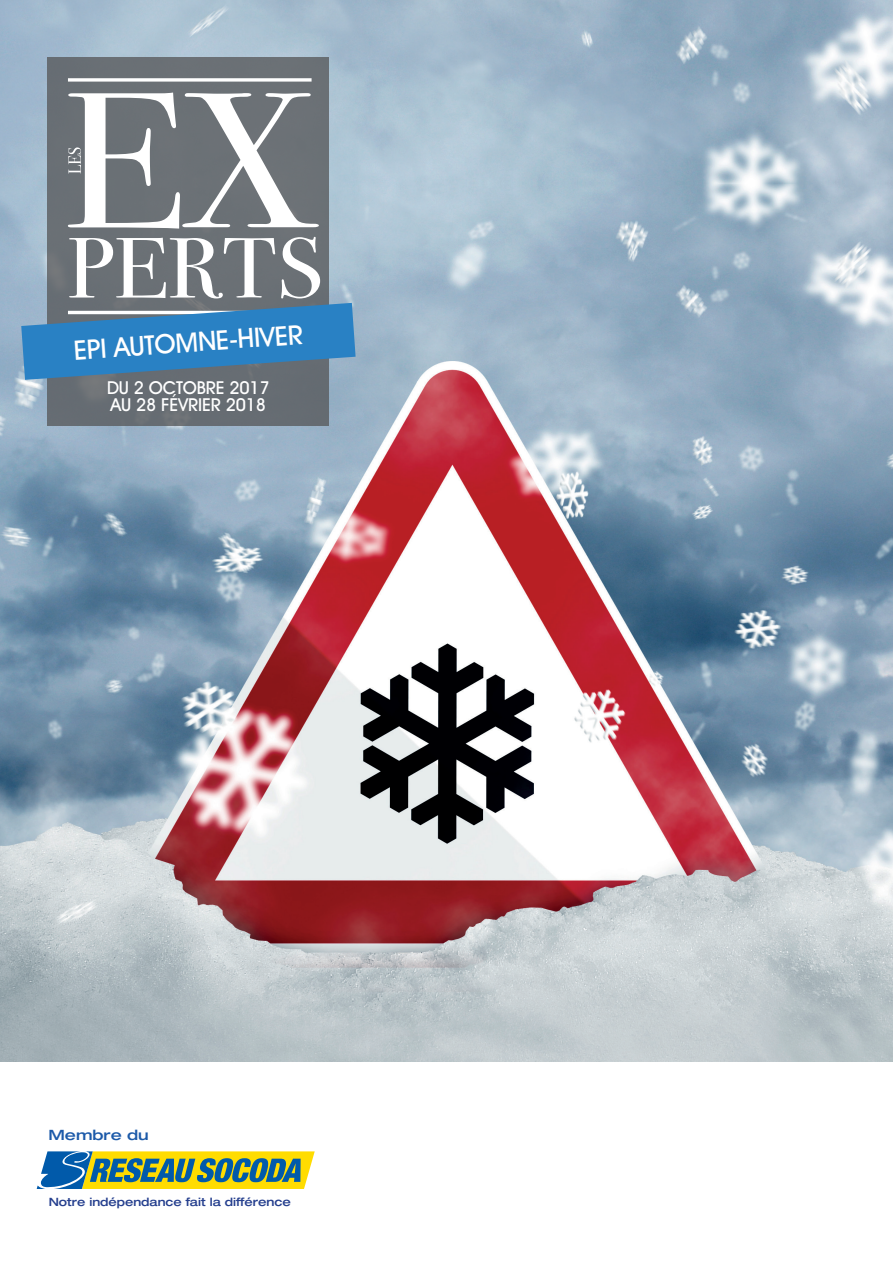
<style>
.page{position:relative;width:893px;height:1263px;background:#fff}
.page>*{position:absolute;margin:0;border:0;box-sizing:border-box;transform-origin:0 0}
.TITRE_PRODUIT{font:500 27px "Avant Garde IT Cby BT";color:#fff}
.TITRE_PRODUIT-2{font:500 18px/18px "Avant Garde IT Cby BT";letter-spacing:-.01em;color:#fff}
.t1{font:500 expanded 14.25px "Helvetica Neue";color:#1c5aa9;scale:1.08 1}
.t2{font:500 expanded 11.4px "Helvetica Neue";color:#253f8e}
.s1{font-size:11.7px}
</style>
<div class="page">
<img style="left:0;top:0;width:893px;height:1061px">
<div style="left:48px;top:57px;width:281px;height:368px;background:#696f74"></div>
<svg style="left:68px;top:93px;width:251px;height:136px"></svg>
<svg style="left:68px;top:78px;width:244px;height:4px"></svg>
<svg style="left:21px;top:237px;width:335px;height:143px"></svg>
<svg style="left:36px;top:1151px;width:279px;height:38px;background:#8da45f"></svg>
<p class="TITRE_PRODUIT" style="left:73px;top:334px;width:231px;rotate:-4deg">EPI AUTOMNE-HIVER</p>
<p class="TITRE_PRODUIT-2" style="left:107px;top:378px;width:164px">DU 2 OCTOBRE 2017<br>AU 28 FÉVRIER 2018</p>
<p class="t1" style="left:48px;top:1126px;width:94px">Membre du</p>
<p class="t2" style="left:49px;top:1194px;width:244px">Notre indépendance fait la diffé<span class="s1">rence</span></p>
</div>
